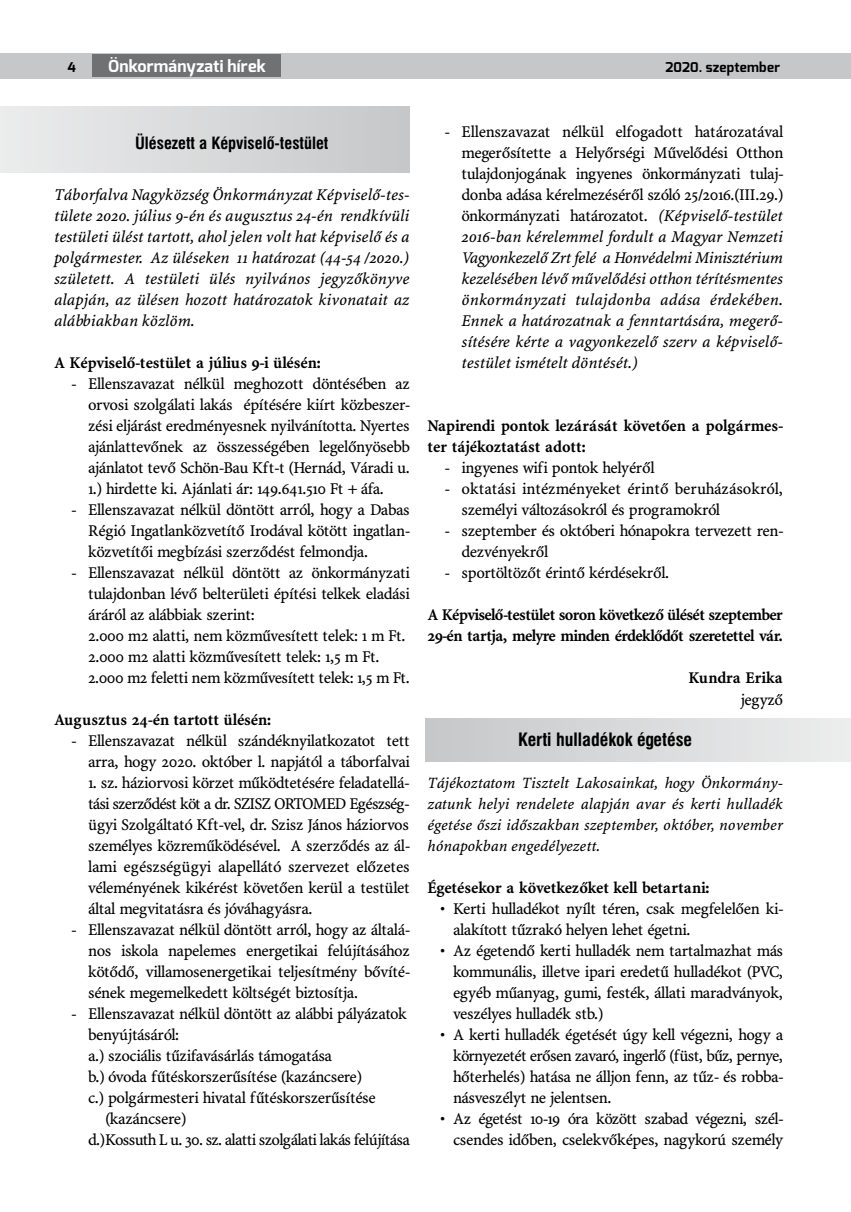
<style>
.page{position:relative;width:851px;height:1212px;background:#fff}
.page>*{position:absolute;margin:0;border:0;box-sizing:border-box;transform-origin:0 0}
.t1{font:700 18px "Swiss 721 Cn PFL";color:#000}
.t2{font:16.5px/21px "Minion PFL";color:#000;text-align:justify}
.t3{font:italic 16.5px/21px "Minion PFL";color:#000;text-align:justify}
.t4{font:700 16.5px/21px "Minion PFL";color:#000}
.t5{font:700 16.5px/21px "Minion PFL";letter-spacing:-.03em;color:#000}
.t6{font:16.5px/21px "Minion PFL";letter-spacing:.02em;color:#000}
.t7{font:16.5px "Minion PFL";letter-spacing:-.02em;color:#000}
.t8{font:700 16.5px "Swiss 721 Cn PFL";color:#000}
.t9{font:700 16.5px "Exo";letter-spacing:.015em;color:#fff}
.t10{font:italic 15.75px/21px "Minion PFL";color:#000;text-align:justify}
.t11{font:700 13.5px "Exo";letter-spacing:.015em;color:#000}
.s1{font-style:normal}
</style>
<div class="page">
<div style="left:0;top:53px;width:850px;height:26px;background:#c6c7c8"></div>
<div style="left:92px;top:55px;width:189px;height:22px;background:#707172"></div>
<div style="left:425px;top:719px;width:425px;height:42px;background:linear-gradient(to right,#c6c7c8,#ededee)"></div>
<div style="left:0;top:106px;width:409px;height:67px;background:linear-gradient(to right,#ebeced,#c6c7c9)"></div>
<p class="t11" style="left:68px;top:58px;width:10px">4</p>
<p class="t9" style="left:108px;top:55px;width:159px">Önkormányzati hírek</p>
<p class="t11" style="left:665px;top:58px;width:116px">2020. szeptember</p>
<p class="t8" style="left:135px;top:133px;width:195px">Ülésezett a Képviselő-testület</p>
<p class="t3" style="left:54px;top:185px;width:357px">Táborfalva Nagyközség Önkormányzat Képviselő-tes&shy;tülete 2020. július 9-én és augusztus 24-én rendkívüli testületi ülést tartott, ahol jelen volt hat képviselő és a polgármester. Az üléseken 11 határozat (44-54 /2020.) született. A testületi ülés nyilvános jegyzőkönyve alapján, az ülésen hozott határozatok kivonatait az alábbiakban közlöm.</p>
<p class="t4" style="left:54px;top:353px;width:268px">A Képviselő-testület a július 9-i ülésén:</p>
<p class="t2" style="left:88px;top:374px;width:323px;text-indent:-17px">- Ellenszavazat nélkül meghozott döntésében az orvosi szolgálati lakás építésére kiírt közbeszer&shy;zési eljárást eredményesnek nyilvánította. Nyertes ajánlattevőnek az összességében legelőnyösebb ajánlatot tevő Schön-Bau Kft-t (Hernád, Váradi u.<br>1.) hirdette ki. Ajánlati ár: 149.641.510 Ft + áfa.</p>
<p class="t2" style="left:88px;top:500px;width:323px;text-indent:-17px">- Ellenszavazat nélkül döntött arról, hogy a Dabas Régió Ingatlanközvetítő Irodával kötött ingatlan&shy;közvetítői megbízási szerződést felmondja.</p>
<p class="t2" style="left:88px;top:563px;width:323px;text-align:left;text-indent:-17px">- Ellenszavazat nélkül döntött az önkormányzati tulajdonban lévő belterületi építési telkek eladási áráról az alábbiak szerint:<br>2.000 m2 alatti, nem közművesített telek: 1 m Ft.<br>2.000 m2 alatti közművesített telek: 1,5 m Ft.<br>2.000 m2 feletti nem közművesített telek: 1,5 m Ft.</p>
<p class="t4" style="left:54px;top:710px;width:219px">Augusztus 24-én tartott ülésén:</p>
<p class="t2" style="left:71px;top:731px;width:340px;text-align:right">- Ellenszavazat nélkül szándéknyilatkozatot tett arra, hogy 2020. október l. napjától a táborfalvai</p>
<p class="t2" style="left:88px;top:773px;width:323px">1. sz. háziorvosi körzet működtetésére feladatellá&shy;tási szerződést köt a dr. SZISZ ORTOMED Egészség&shy;ügyi Szolgáltató Kft-vel, dr. Szisz János háziorvos személyes közreműködésével. A szerződés az ál&shy;lami egészségügyi alapellátó szervezet előzetes véleményének kikérést követően kerül a testület által megvitatásra és jóváhagyásra.</p>
<p class="t2" style="left:88px;top:920px;width:323px;text-indent:-17px">- Ellenszavazat nélkül döntött arról, hogy az általá&shy;nos iskola napelemes energetikai felújításához kötődő, villamosenergetikai teljesítmény bővíté&shy;sének megemelkedett költségét biztosítja.</p>
<p class="t2" style="left:71px;top:1004px;width:337px">- Ellenszavazat nélkül döntött az alábbi pályázatok</p>
<p class="t2" style="left:88px;top:1025px;width:92px">benyújtásáról:</p>
<p class="t2" style="left:88px;top:1046px;width:245px">a.) szociális tűzifavásárlás támogatása</p>
<p class="t2" style="left:88px;top:1067px;width:275px">b.) óvoda fűtéskorszerűsítése (kazáncsere)</p>
<p class="t2" style="left:88px;top:1088px;width:289px">c.) polgármesteri hivatal fűtéskorszerűsítése</p>
<p class="t2" style="left:105px;top:1109px;width:82px">(kazáncsere)</p>
<p class="t7" style="left:88px;top:1131px;width:323px">d.)Kossuth L u. 30. sz. alatti szolgálati lakás felújítása</p>
<p class="t3" style="left:461px;top:122px;width:323px;text-indent:-17px"><span class="s1">- Ellenszavazat nélkül elfogadott határozatával megerősítette a Helyőrségi Művelődési Otthon tulajdonjogának ingyenes önkormányzati tulaj&shy;donba adása kérelmezéséről szóló 25/2016.(III.29.) önkormányzati határozatot.</span> (Képviselő-testület 2016-ban kérelemmel fordult a Magyar Nemzeti Vagyonkezelő Zrt felé a Honvédelmi Minisztérium kezelésében lévő művelődési otthon térítésmentes önkormányzati tulajdonba adása érdekében.<br>Ennek a határozatnak a fenntartására, megerő&shy;sítésére kérte a vagyonkezelő szerv a képviselő&shy;testület ismételt döntését.)</p>
<p class="t4" style="left:427px;top:416px;width:357px">Napirendi pontok lezárását követően a polgármes&shy;ter tájékoztatást adott:</p>
<p class="t2" style="left:444px;top:458px;width:211px">- ingyenes wifi pontok helyéről</p>
<p class="t6" style="left:461px;top:479px;width:323px;text-indent:-17px">- oktatási intézményeket érintő beruházásokról, személyi változásokról és programokról</p>
<p class="t2" style="left:461px;top:521px;width:323px;text-indent:-17px">- szeptember és októberi hónapokra tervezett ren&shy;dezvényekről</p>
<p class="t2" style="left:444px;top:563px;width:226px">- sportöltözőt érintő kérdésekről.</p>
<p class="t5" style="left:427px;top:605px;width:357px">A Képviselő-testület soron következő ülését szeptember<br>29-én tartja, melyre minden érdeklődőt szeretettel vár.</p>
<p class="t4" style="left:688px;top:668px;width:96px">Kundra Erika</p>
<p class="t2" style="left:740px;top:689px;width:44px">jegyző</p>
<p class="t1" style="left:518px;top:729px;width:175px">Kerti hulladékok égetése</p>
<p class="t10" style="left:427px;top:773px;width:357px">Tájékoztatom Tisztelt Lakosainkat, hogy Önkormány&shy;zatunk helyi rendelete alapján avar és kerti hulladék égetése őszi időszakban szeptember, október, november hónapokban engedélyezett.</p>
<p class="t4" style="left:427px;top:877px;width:283px">Égetésekor a következőket kell betartani:</p>
<p class="t2" style="left:453px;top:899px;width:331px;text-indent:-13px">• Kerti hulladékot nyílt téren, csak megfelelően ki&shy;alakított tűzrakó helyen lehet égetni.</p>
<p class="t2" style="left:453px;top:941px;width:331px;text-indent:-13px">• Az égetendő kerti hulladék nem tartalmazhat más kommunális, illetve ipari eredetű hulladékot (PVC, egyéb műanyag, gumi, festék, állati maradványok, veszélyes hulladék stb.)</p>
<p class="t2" style="left:453px;top:1025px;width:331px;text-indent:-13px">• A kerti hulladék égetését úgy kell végezni, hogy a környezetét erősen zavaró, ingerlő (füst, bűz, pernye, hőterhelés) hatása ne álljon fenn, az tűz- és robba&shy;násveszélyt ne jelentsen.</p>
<p class="t2" style="left:440px;top:1109px;width:344px;text-align:right">• Az égetést 10-19 óra között szabad végezni, szél&shy;csendes időben, cselekvőképes, nagykorú személy</p>
</div>
